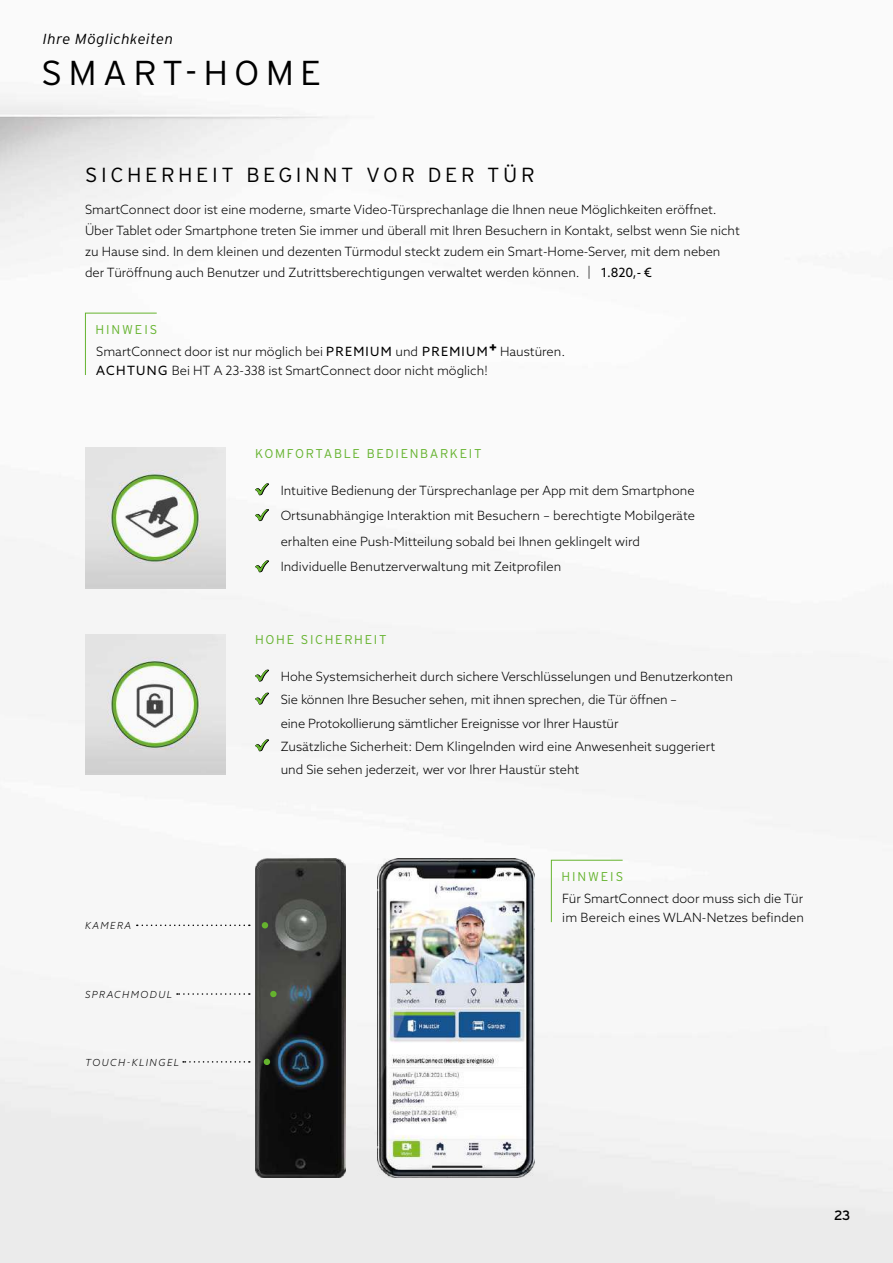
<style>
.page{position:relative;width:893px;height:1263px;background:#fff}
.page>*{position:absolute;margin:0;border:0;box-sizing:border-box;transform-origin:0 0}
.t1{font:300 34.5px "Interstate";letter-spacing:.17em;color:#000;scale:1.04 1}
.t2{font:300 20.4px "Interstate";letter-spacing:.17em;color:#000}
.t3{font:italic 300 14.55px "Interstate";letter-spacing:.03em;color:#000}
.t4{font:13.5px "Interstate";color:#000}
.t5{font:300 12.75px/23.2px "Azo Sans";color:#000}
.t6{font:300 12.75px "Interstate";letter-spacing:.13em;color:#65b32e}
.t7{font:300 12.75px "Interstate";letter-spacing:.15em;color:#65b32e}
.t8{font:italic 300 9.75px "Azo Sans";letter-spacing:.15em;color:#000}
.s1{font-weight:400}
</style>
<div class="page">
<img style="left:0;top:94px;width:893px;height:1169px">
<img style="left:85px;top:448px;width:140px;height:140px">
<img style="left:85px;top:634px;width:140px;height:140px">
<img style="left:378px;top:859px;width:157px;height:319px">
<img style="left:255px;top:859px;width:91px;height:319px">
<svg style="left:85px;top:312px;width:72px;height:64px"></svg>
<svg style="left:551px;top:859px;width:72px;height:64px"></svg>
<svg style="left:137px;top:924px;width:113px;height:2px"></svg>
<svg style="left:177px;top:993px;width:73px;height:2px"></svg>
<svg style="left:183px;top:1061px;width:67px;height:1px"></svg>
<svg style="left:262px;top:922px;width:6px;height:6px"></svg>
<div style="left:270px;top:991px;width:7px;height:6px;background:#65b32e;border-radius:50%"></div>
<svg style="left:264px;top:1059px;width:6px;height:6px"></svg>
<svg style="left:255px;top:483px;width:14px;height:12px"></svg>
<svg style="left:255px;top:509px;width:14px;height:12px"></svg>
<svg style="left:255px;top:560px;width:14px;height:12px"></svg>
<svg style="left:255px;top:670px;width:14px;height:12px"></svg>
<svg style="left:255px;top:693px;width:14px;height:12px"></svg>
<svg style="left:255px;top:739px;width:14px;height:12px"></svg>
<p class="t3" style="left:43px;top:31px;width:132px">Ihre Möglichkeiten</p>
<h1 class="t1" style="left:41px;top:54px;width:271px">SMART-HOME</h1>
<h2 class="t2" style="left:85px;top:163px;width:451px">SICHERHEIT BEGINNT VOR DER TÜR</h2>
<p class="t5" style="left:85px;top:199px;width:656px;line-height:21px">SmartConnect door ist eine moderne, smarte Video-Türsprechanlage die Ihnen neue Möglichkeiten eröffnet.<br>Über Tablet oder Smartphone treten Sie immer und überall mit Ihren Besuchern in Kontakt, selbst wenn Sie nicht zu Hause sind. In dem kleinen und dezenten Türmodul steckt zudem ein Smart-Home-Server, mit dem neben der Türöffnung auch Benutzer und Zutrittsberechtigungen verwaltet werden können. | <span class="s1">1.820,- €</span></p>
<p class="t7" style="left:95px;top:322px;width:63px">HINWEIS</p>
<p class="t5" style="left:96px;top:341px;width:470px;line-height:19.5px">SmartConnect door ist nur möglich bei <span class="s1">PREMIUM</span> und <span class="s1">PREMIUM</span><sup>+</sup> Haustüren.<br><span class="s1">ACHTUNG</span> Bei HT A 23-338 ist SmartConnect door nicht möglich!</p>
<p class="t6" style="left:255px;top:446px;width:228px">KOMFORTABLE BEDIENBARKEIT</p>
<p class="t5" style="left:281px;top:477px;width:416px;line-height:25.5px">Intuitive Bedienung der Türsprechanlage per App mit dem Smartphone Ortsunabhängige Interaktion mit Besuchern – berechtigte Mobilgeräte erhalten eine Push-Mitteilung sobald bei Ihnen geklingelt wird Individuelle Benutzerverwaltung mit Zeitprofilen</p>
<p class="t6" style="left:255px;top:633px;width:133px">HOHE SICHERHEIT</p>
<p class="t5" style="left:281px;top:665px;width:454px">Hohe Systemsicherheit durch sichere Verschlüsselungen und Benutzerkonten Sie können Ihre Besucher sehen, mit ihnen sprechen, die Tür öffnen –<br>eine Protokollierung sämtlicher Ereignisse vor Ihrer Haustür<br>Zusätzliche Sicherheit: Dem Klingelnden wird eine Anwesenheit suggeriert und Sie sehen jederzeit, wer vor Ihrer Haustür steht</p>
<p class="t8" style="left:85px;top:919px;width:48px">KAMERA</p>
<p class="t8" style="left:85px;top:988px;width:88px">SPRACHMODUL</p>
<p class="t8" style="left:85px;top:1056px;width:95px">TOUCH-KLINGEL</p>
<p class="t7" style="left:561px;top:870px;width:63px">HINWEIS</p>
<p class="t5" style="left:562px;top:888px;width:243px;line-height:19.5px">Für SmartConnect door muss sich die Tür im Bereich eines WLAN-Netzes befinden</p>
<p class="t4" style="left:834px;top:1208px;width:18px">23</p>
</div>
